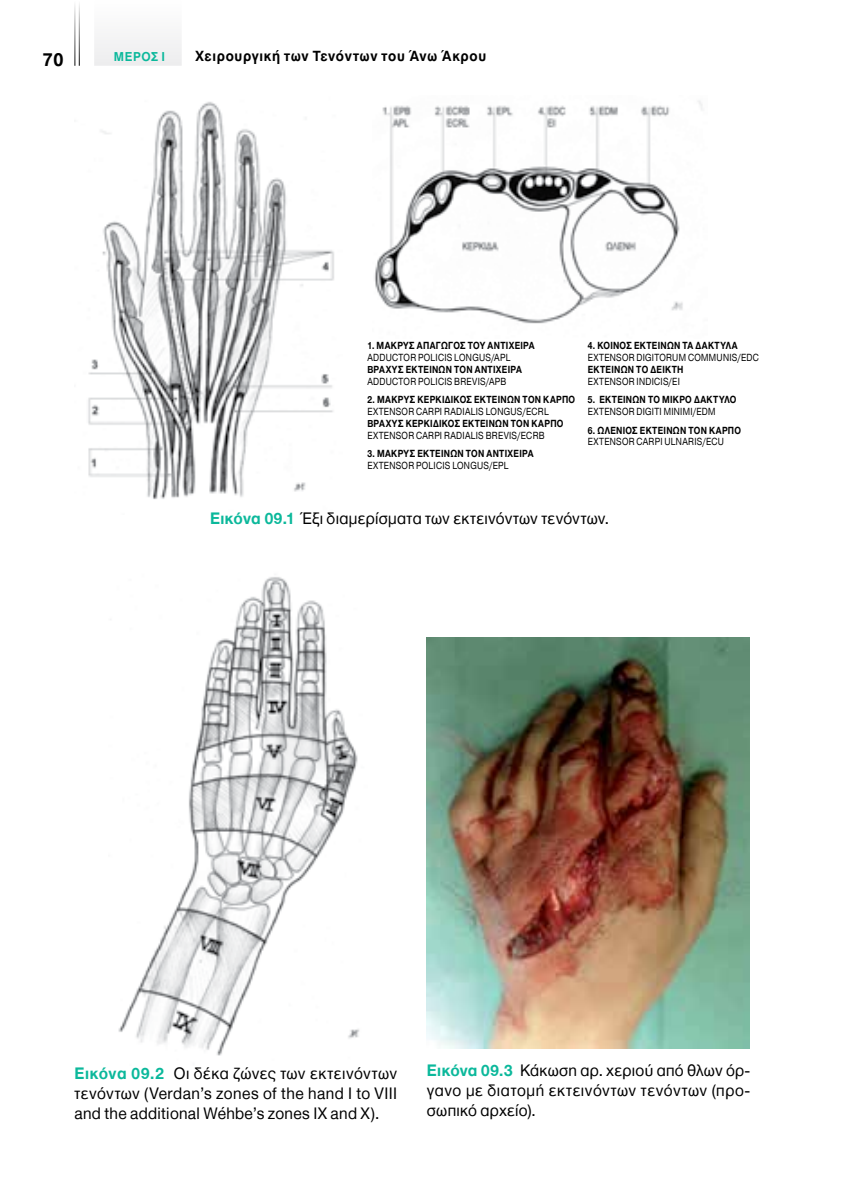
<style>
.page{position:relative;width:844px;height:1191px;background:#fff}
.page>*{position:absolute;margin:0;border:0;box-sizing:border-box;transform-origin:0 0}
.t1{font:18.38px "UB Helvetica Bold";color:#000;scale:.95 1}
.t2{font:17.15px/20.1px "Helvetica Neue Greek";letter-spacing:.02em;color:#000;text-align:justify;scale:.96 1}
.t3{font:14px "UB Helvetica Bold";letter-spacing:.05em;color:#000;scale:.95 1}
.t4{font:12.25px "UB Helvetica Bold";letter-spacing:.05em;color:#0bb89b;scale:.95 1}
.t5{font:700 10.67px "Helvetica Neue Greek";letter-spacing:.03em;color:#000;scale:.85 1}
.t6{font:10.67px "Helvetica Neue Greek";letter-spacing:.035em;color:#000;scale:.85 1}
.s1{font-weight:700;color:#0bb89b}
</style>
<div class="page">
<img style="left:374px;top:100px;width:328px;height:224px">
<img style="left:88px;top:102px;width:246px;height:398px">
<img style="left:118px;top:577px;width:242px;height:479px">
<img style="left:427px;top:637px;width:322px;height:412px">
<div style="left:94px;top:0;width:88px;height:66px;background:#f5f5f6"></div>
<hr style="left:74px;top:0;width:1px;height:66px;background:#000">
<hr style="left:79px;top:0;width:1px;height:66px;background:#000">
<p class="t1" style="left:43px;top:48px;width:23px">70</p>
<p class="t4" style="left:114px;top:49px;width:55px">ΜΕΡΟΣ Ι</p>
<p class="t3" style="left:195px;top:47px;width:307px">Χειρουργική των Τενόντων του Άνω Άκρου</p>
<p class="t5" style="left:367px;top:340px;width:198px">1. ΜΑΚΡΥΣ ΑΠΑΓΩΓΟΣ ΤΟΥ ΑΝΤΙΧΕΙΡΑ</p>
<p class="t6" style="left:367px;top:351px;width:170px">ADDUCTOR POLICIS LONGUS/APL</p>
<p class="t5" style="left:367px;top:363px;width:183px">ΒΡΑΧΥΣ ΕΚΤΕΙΝΩΝ ΤΟΝ ΑΝΤΙΧΕΙΡΑ</p>
<p class="t6" style="left:367px;top:375px;width:165px">ADDUCTOR POLICIS BREVIS/APB</p>
<p class="t5" style="left:367px;top:394px;width:246px">2. ΜΑΚΡΥΣ ΚΕΡΚΙΔΙΚΟΣ ΕΚΤΕΙΝΩΝ ΤΟΝ ΚΑΡΠΟ</p>
<p class="t6" style="left:367px;top:406px;width:215px">EXTENSOR CARPI RADIALIS LONGUS/ECRL</p>
<p class="t5" style="left:367px;top:418px;width:232px">ΒΡΑΧΥΣ ΚΕΡΚΙΔΙΚΟΣ ΕΚΤΕΙΝΩΝ ΤΟΝ ΚΑΡΠΟ</p>
<p class="t6" style="left:367px;top:429px;width:210px">EXTENSOR CARPI RADIALIS BREVIS/ECRB</p>
<p class="t5" style="left:367px;top:448px;width:197px">3. ΜΑΚΡΥΣ ΕΚΤΕΙΝΩΝ ΤΟΝ ΑΝΤΙΧΕΙΡΑ</p>
<p class="t6" style="left:367px;top:460px;width:167px">EXTENSOR POLICIS LONGUS/EPL</p>
<p class="t5" style="left:587px;top:340px;width:178px">4. ΚΟΙΝΟΣ ΕΚΤΕΙΝΩΝ ΤΑ ΔΑΚΤΥΛΑ</p>
<p class="t6" style="left:587px;top:351px;width:203px">EXTENSOR DIGITORUM COMMUNIS/EDC</p>
<p class="t5" style="left:587px;top:363px;width:114px">ΕΚΤΕΙΝΩΝ ΤΟ ΔΕΙΚΤΗ</p>
<p class="t6" style="left:587px;top:375px;width:110px">EXTENSOR INDICIS/EI</p>
<p class="t5" style="left:587px;top:394px;width:176px">5. ΕΚΤΕΙΝΩΝ ΤΟ ΜΙΚΡΟ ΔΑΚΤΥΛΟ</p>
<p class="t6" style="left:587px;top:406px;width:152px">EXTENSOR DIGITI MINIMI/EDM</p>
<p class="t5" style="left:587px;top:424px;width:182px">6. ΩΛΕΝΙΟΣ ΕΚΤΕΙΝΩΝ ΤΟΝ ΚΑΡΠΟ</p>
<p class="t6" style="left:587px;top:436px;width:162px">EXTENSOR CARPI ULNARIS/ECU</p>
<p class="t2" style="left:210px;top:508px;width:417px"><span class="s1">Εικόνα 09.1</span> Έξι διαμερίσματα των εκτεινόντων τενόντων.</p>
<p class="t2" style="left:74px;top:1062px;width:337px"><span class="s1">Εικόνα 09.2</span> Οι δέκα ζώνες των εκτεινόντων τενόντων (Verdan’s zones of the hand Ι to VIII and the additional Wéhbe’s zones IX and X).</p>
<p class="t2" style="left:427px;top:1060px;width:337px"><span class="s1">Εικόνα 09.3</span> Κάκωση αρ. χεριού από θλων όρ&shy;γανο με διατομή εκτεινόντων τενόντων (προ&shy;σωπικό αρχείο).</p>
</div>
